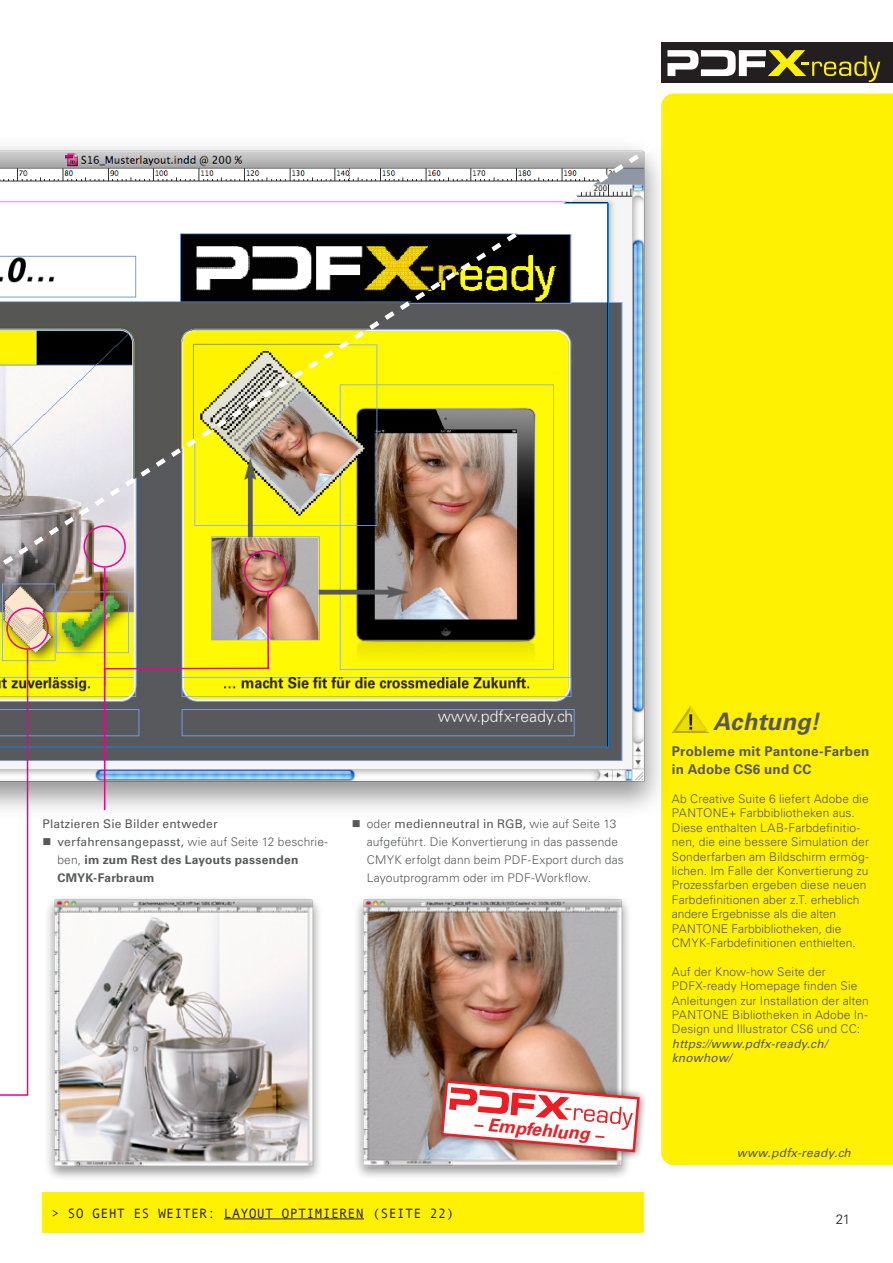
<style>
.page{position:relative;width:893px;height:1263px;background:#fff}
.page>*{position:absolute;margin:0;border:0;box-sizing:border-box;transform-origin:0 0}
.t1{font:italic 700 24px "Univers LT Std";color:#57585a}
.t2{font:italic 700 17.85px "Univers";color:#ee1d23}
.t3{font:13.5px "Andale Mono";letter-spacing:.01em;color:#231f20}
.t4{font:700 13.5px/18px "Univers LT Std";letter-spacing:.015em;color:#57585a}
.t5{font:300 13.5px "Univers LT Std";color:#231f20}
.t6{font:300 12px/14.4px "Univers LT Std";letter-spacing:.01em;color:#57585a}
.t7{font:700 12px/18px "Univers LT Std";letter-spacing:.02em;color:#57585a}
.t8{font:italic 12px/14.4px "Univers LT Std";letter-spacing:.025em;color:#57585a}
.t9{font:12px "Univers LT Std";letter-spacing:.015em;color:#57585a}
.s1{font-weight:400}
.s2{font-weight:300}
</style>
<div class="page">
<div style="left:661px;top:94px;width:232px;height:1071px;background:#fff101"></div>
<div style="left:661px;top:43px;width:229px;height:40px;background:#231f20"></div>
<svg style="left:667px;top:50px;width:213px;height:32px"></svg>
<div style="left:43px;top:1192px;width:601px;height:41px;background:#fff101"></div>
<hr style="left:224px;top:1218px;width:140px;height:1px;background:#231f20">
<img style="left:29px;top:132px;width:646px;height:692px">
<img style="left:0;top:140px;width:659px;height:654px">
<div style="left:84px;top:525px;width:42px;height:43px;border:2px solid #ed028c;border-radius:50%"></div>
<div style="left:244px;top:550px;width:43px;height:42px;border:2px solid #ed028c;border-radius:50%"></div>
<div style="left:6px;top:607px;width:43px;height:43px;border:2px solid #ed028c;border-radius:50%"></div>
<svg style="left:103px;top:590px;width:167px;height:222px;background:#a09e6d"></svg>
<svg style="left:0;top:648px;width:29px;height:448px"></svg>
<img style="left:48px;top:898px;width:272px;height:280px">
<img style="left:357px;top:898px;width:272px;height:279px">
<hr style="left:104px;top:568px;width:1px;height:118px;background:#ed028c">
<div style="left:433px;top:1072px;width:214px;height:88px;background:#231f20;opacity:.75"></div>
<svg style="left:440px;top:1079px;width:201px;height:75px"></svg>
<svg style="left:672px;top:706px;width:37px;height:27px"></svg>
<p class="t9" style="left:43px;top:817px;width:177px">Platzieren Sie Bilder entweder</p>
<p class="t7" style="left:57px;top:833px;width:272px;text-indent:-15px">■ <span class="s1">verfahrensangepasst,</span> <span class="s2">wie auf Seite 12 beschrie&shy;ben,</span> im zum Rest des Layouts passenden<br>CMYK-Farbraum</p>
<p class="t6" style="left:367px;top:815px;width:259px;line-height:18px;text-indent:-15px">■ oder <span class="s1">medienneutral in RGB,</span> wie auf Seite 13 aufgeführt. Die Konvertierung in das passende CMYK erfolgt dann beim PDF-Export durch das Layoutprogramm oder im PDF-Workflow.</p>
<h2 class="t2" style="left:475px;top:1113px;width:132px;rotate:5deg">– Empfehlung –</h2>
<p class="t3" style="left:51px;top:1204px;width:405px">&gt; SO GEHT ES WEITER: LAYOUT OPTIMIEREN (SEITE 22)</p>
<h1 class="t1" style="left:713px;top:708px;width:108px">Achtung!</h1>
<p class="t4" style="left:672px;top:742px;width:199px">Probleme mit Pantone-Farben in Adobe CS6 und CC</p>
<p class="t6" style="left:672px;top:791px;width:199px">Ab Creative Suite 6 liefert Adobe die PANTONE+ Farbbibliotheken aus.<br>Diese enthalten LAB-Farbdefinitio&shy;nen, die eine bessere Simulation der Sonderfarben am Bildschirm ermög&shy;lichen. Im Falle der Konvertierung zu Prozessfarben ergeben diese neuen Farbdefinitionen aber z.T. erheblich andere Ergebnisse als die alten PANTONE Farbbibliotheken, die CMYK-Farbdefinitionen enthielten.</p>
<p class="t6" style="left:672px;top:964px;width:198px">Auf der Know-how Seite der PDFX-ready Homepage finden Sie Anleitungen zur Installation der alten PANTONE Bibliotheken in Adobe In-Design und Illustrator CS6 und CC:</p>
<p class="t8" style="left:672px;top:1036px;width:157px">https://www.pdfx-ready.ch/ knowhow/</p>
<p class="t8" style="left:737px;top:1146px;width:116px">www.pdfx-ready.ch</p>
<p class="t5" style="left:836px;top:1211px;width:16px">21</p>
</div>
